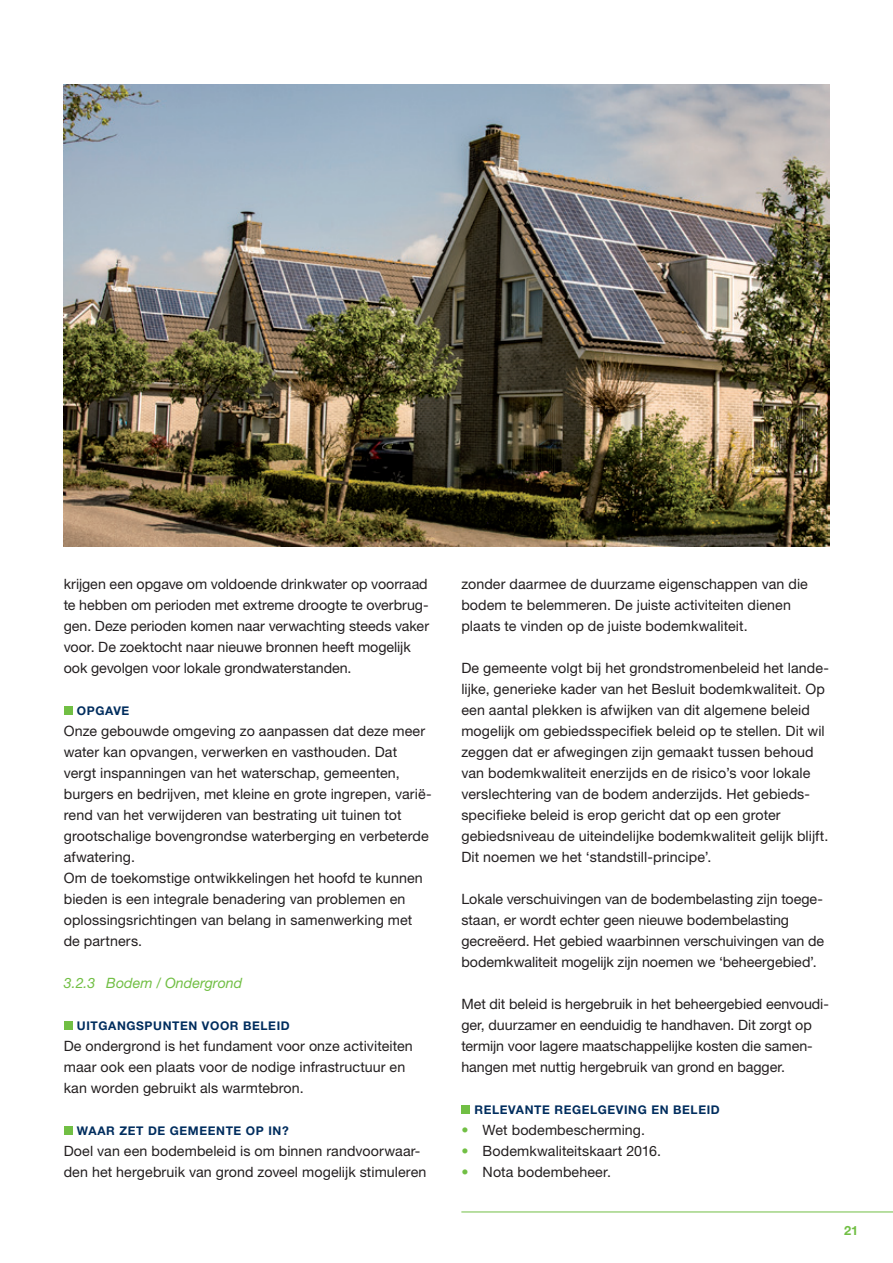
<style>
.page{position:relative;width:893px;height:1263px;background:#fff}
.page>*{position:absolute;margin:0;border:0;box-sizing:border-box;transform-origin:0 0}
.t1{font:14.25px/21px "Helvetica Neue LT Std";letter-spacing:.005em;color:#231f20}
.t2{font:italic 14.25px "Helvetica Neue LT Std";color:#71bf44}
.t3{font:700 12.75px "Helvetica Neue LT Std";color:#71bf44}
.t4{font:700 12px "Helvetica Neue LT Std";letter-spacing:.05em;color:#002d5e}
.s1{color:#71bf44}
</style>
<div class="page">
<hr style="left:461px;top:1211px;width:432px;height:1px;background:#71bf44">
<div style="left:64px;top:706px;width:8px;height:9px;background:#71bf44"></div>
<div style="left:64px;top:1021px;width:8px;height:9px;background:#71bf44"></div>
<div style="left:64px;top:1126px;width:8px;height:9px;background:#71bf44"></div>
<div style="left:461px;top:1105px;width:9px;height:9px;background:#71bf44"></div>
<img style="left:64px;top:85px;width:765px;height:462px">
<p class="t1" style="left:64px;top:573px;width:367px">krijgen een opgave om voldoende drinkwater op voorraad te hebben om perioden met extreme droogte te overbrug&shy;gen. Deze perioden komen naar verwachting steeds vaker voor. De zoektocht naar nieuwe bronnen heeft mogelijk ook gevolgen voor lokale grondwaterstanden.</p>
<p class="t4" style="left:77px;top:703px;width:54px">OPGAVE</p>
<p class="t1" style="left:64px;top:720px;width:369px">Onze gebouwde omgeving zo aanpassen dat deze meer water kan opvangen, verwerken en vasthouden. Dat vergt inspanningen van het waterschap, gemeenten, burgers en bedrijven, met kleine en grote ingrepen, varië&shy;rend van het verwijderen van bestrating uit tuinen tot grootschalige bovengrondse waterberging en verbeterde afwatering.<br>Om de toekomstige ontwikkelingen het hoofd te kunnen bieden is een integrale benadering van problemen en oplossingsrichtingen van belang in samenwerking met de partners.</p>
<p class="t2" style="left:64px;top:974px;width:180px">3.2.3 Bodem / Ondergrond</p>
<p class="t4" style="left:77px;top:1018px;width:214px">UITGANGSPUNTEN VOOR BELEID</p>
<p class="t1" style="left:64px;top:1035px;width:351px">De ondergrond is het fundament voor onze activiteiten maar ook een plaats voor de nodige infrastructuur en kan worden gebruikt als warmtebron.</p>
<p class="t4" style="left:77px;top:1123px;width:213px">WAAR ZET DE GEMEENTE OP IN?</p>
<p class="t1" style="left:64px;top:1140px;width:364px">Doel van een bodembeleid is om binnen randvoorwaar&shy;den het hergebruik van grond zoveel mogelijk stimuleren</p>
<p class="t1" style="left:461px;top:573px;width:348px">zonder daarmee de duurzame eigenschappen van die bodem te belemmeren. De juiste activiteiten dienen plaats te vinden op de juiste bodemkwaliteit.</p>
<p class="t1" style="left:461px;top:657px;width:369px">De gemeente volgt bij het grondstromenbeleid het lande&shy;lijke, generieke kader van het Besluit bodemkwaliteit. Op een aantal plekken is afwijken van dit algemene beleid mogelijk om gebiedsspecifiek beleid op te stellen. Dit wil zeggen dat er afwegingen zijn gemaakt tussen behoud van bodemkwaliteit enerzijds en de risico’s voor lokale verslechtering van de bodem anderzijds. Het gebieds&shy;specifieke beleid is erop gericht dat op een groter gebiedsniveau de uiteindelijke bodemkwaliteit gelijk blijft.<br>Dit noemen we het ‘standstill-principe’.</p>
<p class="t1" style="left:461px;top:888px;width:364px">Lokale verschuivingen van de bodembelasting zijn toege&shy;staan, er wordt echter geen nieuwe bodembelasting gecreëerd. Het gebied waarbinnen verschuivingen van de bodemkwaliteit mogelijk zijn noemen we ‘beheergebied’.</p>
<p class="t1" style="left:461px;top:993px;width:369px">Met dit beleid is hergebruik in het beheergebied eenvoudi&shy;ger, duurzamer en eenduidig te handhaven. Dit zorgt op termijn voor lagere maatschappelijke kosten die samen&shy;hangen met nuttig hergebruik van grond en bagger.</p>
<p class="t4" style="left:474px;top:1102px;width:247px">RELEVANTE REGELGEVING EN BELEID</p>
<p class="t1" style="left:461px;top:1119px;width:185px"><span class="s1">•</span> Wet bodembescherming.</p>
<p class="t1" style="left:461px;top:1140px;width:201px"><span class="s1">•</span> Bodemkwaliteitskaart 2016.</p>
<p class="t1" style="left:461px;top:1161px;width:151px"><span class="s1">•</span> Nota bodembeheer.</p>
<p class="t3" style="left:844px;top:1222px;width:16px">21</p>
</div>
